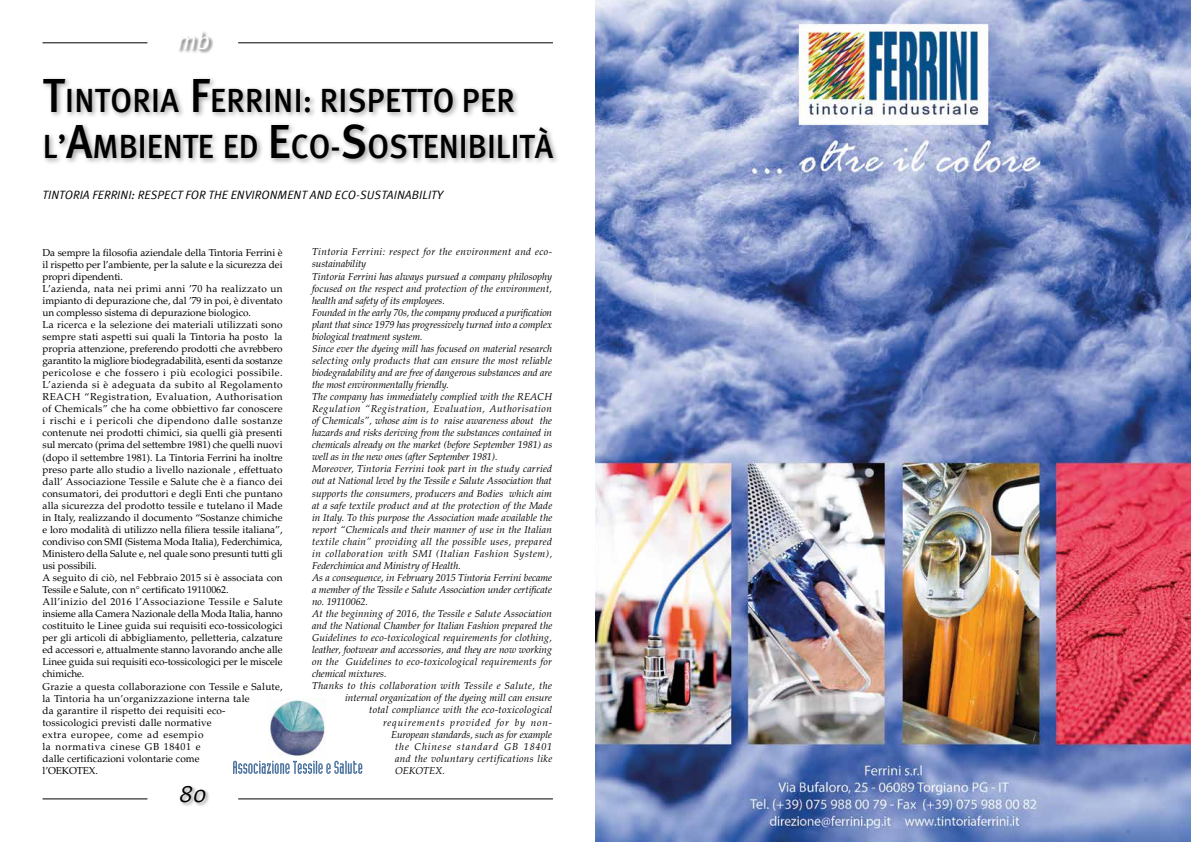
<style>
.page{position:relative;width:1191px;height:842px;background:#fff}
.page>*{position:absolute;margin:0;border:0;box-sizing:border-box;transform-origin:0 0}
.t1{font:500 33.6px/46px "Meta";letter-spacing:.015em;color:#000;scale:.95 1}
.t2{font:italic 24px "Meta Normal";color:#fff}
.t3{font:italic 24px "Meta Normal";color:#000}
.t4{font:italic 12px "Meta Normal";letter-spacing:.015em;color:#000}
.t5{font:10px/12.1px "Palatino LT Std";letter-spacing:.005em;color:#000}
.t6{font:italic 10px "Palatino LT Std";letter-spacing:.005em;color:#000}
.t7{font:italic 10px "Palatino LT Std";letter-spacing:.04em;color:#000}
.t8{font:italic 10px "Palatino LT Std";letter-spacing:.05em;color:#000}
.t9{font:italic 10px "Palatino LT Std";letter-spacing:.03em;color:#000}
.t10{font:italic 10px "Palatino LT Std";letter-spacing:-.015em;color:#000}
.t11{font:italic 10px "Palatino LT Std";letter-spacing:.035em;color:#000}
.t12{font:italic 10px "Palatino LT Std";letter-spacing:.025em;color:#000}
.t13{font:italic 10px "Palatino LT Std";letter-spacing:.08em;color:#000}
.t14{font:italic 10px "Palatino LT Std";letter-spacing:.085em;color:#000}
.s1{font-size:48px}
</style>
<div class="page">
<hr style="left:43px;top:43px;width:104px;height:1px;background:#000">
<hr style="left:238px;top:43px;width:315px;height:1px;background:#000">
<hr style="left:43px;top:799px;width:104px;height:1px;background:#000">
<hr style="left:238px;top:799px;width:315px;height:1px;background:#000">
<div style="left:177px;top:30px;width:37px;height:24px;background:#000;opacity:.65"></div>
<div style="left:179px;top:785px;width:32px;height:22px;background:#000;opacity:.4"></div>
<img style="left:595px;top:0;width:596px;height:842px">
<div style="left:40px;top:76px;width:520px;height:90px;background:#000;opacity:.4"></div>
<svg style="left:233px;top:761px;width:129px;height:13px"></svg>
<img style="left:268px;top:698px;width:57px;height:58px">
<h2 class="t2" style="left:177px;top:26px;width:34px">MB</h2>
<h1 class="t1" style="left:43px;top:77px;width:538px"><span class="s1">T</span>INTORIA <span class="s1">F</span>ERRINI: RISPETTO PER<br>L’<span class="s1">A</span>MBIENTE ED <span class="s1">E</span>CO-<span class="s1">S</span>OSTENI BILITÀ</h1>
<p class="t4" style="left:42px;top:188px;width:402px">TINTORIA FERRINI: RESPECT FOR THE ENVIRONMENT AND ECO-SUSTAINABILITY</p>
<p class="t5" style="left:43px;top:246px;width:242px">Da sempre la filosofia aziendale della Tintoria Ferrini è il rispetto per l’ambiente, per la salute e la sicurezza dei propri dipendenti.<br>L’azienda, nata nei primi anni ’70 ha realizzato un impianto di depurazione che, dal ’79 in poi, è diventato un complesso sistema di depurazione biologico.<br>La ricerca e la selezione dei materiali utilizzati sono sempre stati aspetti sui quali la Tintoria ha posto la propria attenzione, preferendo prodotti che avrebbero garantito la migliore biodegradabilità, esenti da sostanze pericolose e che fossero i più ecologici possibile.<br>L’azienda si è adeguata da subito al Regolamento REACH “Registration, Evaluation, Authorisation of Chemicals” che ha come obbiettivo far conoscere i rischi e i pericoli che dipendono dalle sostanze contenute nei prodotti chimici, sia quelli già presenti sul mercato (prima del settembre 1981) che quelli nuovi (dopo il settembre 1981). La Tintoria Ferrini ha inoltre preso parte allo studio a livello nazionale , effettuato dall’ Associazione Tessile e Salute che è a fianco dei consumatori, dei produttori e degli Enti che puntano alla sicurezza del prodotto tessile e tutelano il Made in Italy, realizzando il documento “Sostanze chimiche e loro modalità di utilizzo nella filiera tessile italiana”, condiviso con SMI (Sistema Moda Italia), Federchimica, Ministero della Salute e, nel quale sono presunti tutti gli usi possibili.<br>A seguito di ciò, nel Febbraio 2015 si è associata con Tessile e Salute, con n° certificato 19110062.<br>All’inizio del 2016 l’Associazione Tessile e Salute insieme alla Camera Nazionale della Moda Italia, hanno costituito le Linee guida sui requisiti eco-tossicologici per gli articoli di abbigliamento, pelletteria, calzature ed accessori e, attualmente stanno lavorando anche alle Linee guida sui requisiti eco-tossicologici per le miscele chimiche.<br>Grazie a questa collaborazione con Tessile e Salute, la Tintoria ha un’organizzazione interna tale<br>da garantire il rispetto dei requisiti eco&shy;tossicologici previsti dalle normative<br>extra europee, come ad esempio<br>la normativa cinese GB 18401 e<br>dalle certificazioni volontarie come<br>l’OEKOTEX.</p>
<p class="t7" style="left:312px;top:246px;width:241px">Tintoria Ferrini: respect for the environment and eco-</p>
<p class="t6" style="left:312px;top:258px;width:56px">sustainability</p>
<p class="t6" style="left:312px;top:270px;width:242px">Tintoria Ferrini has always pursued a company philosophy</p>
<p class="t6" style="left:312px;top:282px;width:241px">focused on the respect and protection of the environment,</p>
<p class="t6" style="left:312px;top:294px;width:134px">health and safety of its employees.</p>
<p class="t10" style="left:312px;top:306px;width:242px">Founded in the early 70s, the company produced a purification</p>
<p class="t6" style="left:312px;top:319px;width:241px">plant that since 1979 has progressively turned into a complex</p>
<p class="t6" style="left:312px;top:331px;width:112px">biological treatment system.</p>
<p class="t6" style="left:312px;top:343px;width:242px">Since ever the dyeing mill has focused on material research</p>
<p class="t6" style="left:312px;top:355px;width:241px">selecting only products that can ensure the most reliable</p>
<p class="t6" style="left:312px;top:367px;width:242px">biodegradability and are free of dangerous substances and are</p>
<p class="t6" style="left:312px;top:379px;width:138px">the most environmentally friendly.</p>
<p class="t6" style="left:312px;top:391px;width:242px">The company has immediately complied with the REACH</p>
<p class="t8" style="left:312px;top:403px;width:241px">Regulation “Registration, Evaluation, Authorisation</p>
<p class="t6" style="left:312px;top:415px;width:242px">of Chemicals”, whose aim is to raise awareness about the</p>
<p class="t6" style="left:312px;top:427px;width:242px">hazards and risks deriving from the substances contained in</p>
<p class="t6" style="left:312px;top:439px;width:242px">chemicals already on the market (before September 1981) as</p>
<p class="t6" style="left:312px;top:451px;width:187px">well as in the new ones (after September 1981).</p>
<p class="t6" style="left:312px;top:463px;width:242px">Moreover, Tintoria Ferrini took part in the study carried</p>
<p class="t6" style="left:312px;top:475px;width:241px">out at National level by the Tessile e Salute Association that</p>
<p class="t6" style="left:312px;top:487px;width:241px">supports the consumers, producers and Bodies which aim</p>
<p class="t6" style="left:312px;top:499px;width:242px">at a safe textile product and at the protection of the Made</p>
<p class="t6" style="left:312px;top:511px;width:242px">in Italy. To this purpose the Association made available the</p>
<p class="t6" style="left:312px;top:523px;width:241px">report “Chemicals and their manner of use in the Italian</p>
<p class="t11" style="left:312px;top:535px;width:241px">textile chain” providing all the possible uses, prepared</p>
<p class="t8" style="left:312px;top:548px;width:242px">in collaboration with SMI (Italian Fashion System),</p>
<p class="t6" style="left:312px;top:560px;width:150px">Federchimica and Ministry of Health.</p>
<p class="t6" style="left:312px;top:572px;width:242px">As a consequence, in February 2015 Tintoria Ferrini became</p>
<p class="t6" style="left:312px;top:584px;width:241px">a member of the Tessile e Salute Association under certificate</p>
<p class="t6" style="left:312px;top:596px;width:57px">no. 19110062.</p>
<p class="t6" style="left:312px;top:608px;width:241px">At the beginning of 2016, the Tessile e Salute Association</p>
<p class="t6" style="left:312px;top:620px;width:242px">and the National Chamber for Italian Fashion prepared the</p>
<p class="t6" style="left:312px;top:632px;width:241px">Guidelines to eco-toxicological requirements for clothing,</p>
<p class="t6" style="left:312px;top:644px;width:242px">leather, footwear and accessories, and they are now working</p>
<p class="t9" style="left:312px;top:656px;width:241px">on the Guidelines to eco-toxicological requirements for</p>
<p class="t6" style="left:312px;top:668px;width:76px">chemical mixtures.</p>
<p class="t7" style="left:312px;top:680px;width:241px">Thanks to this collaboration with Tessile e Salute, the</p>
<p class="t6" style="left:345px;top:692px;width:208px">internal organization of the dyeing mill can ensure</p>
<p class="t12" style="left:369px;top:704px;width:185px">total compliance with the eco-toxicological</p>
<p class="t13" style="left:383px;top:716px;width:170px">requirements provided for by non-</p>
<p class="t6" style="left:391px;top:728px;width:163px">European standards, such as for example</p>
<p class="t14" style="left:395px;top:740px;width:159px">the Chinese standard GB 18401</p>
<p class="t9" style="left:395px;top:752px;width:159px">and the voluntary certifications like</p>
<p class="t6" style="left:395px;top:764px;width:51px">OEKOTEX.</p>
<h2 class="t3" style="left:179px;top:780px;width:29px">80</h2>
</div>
